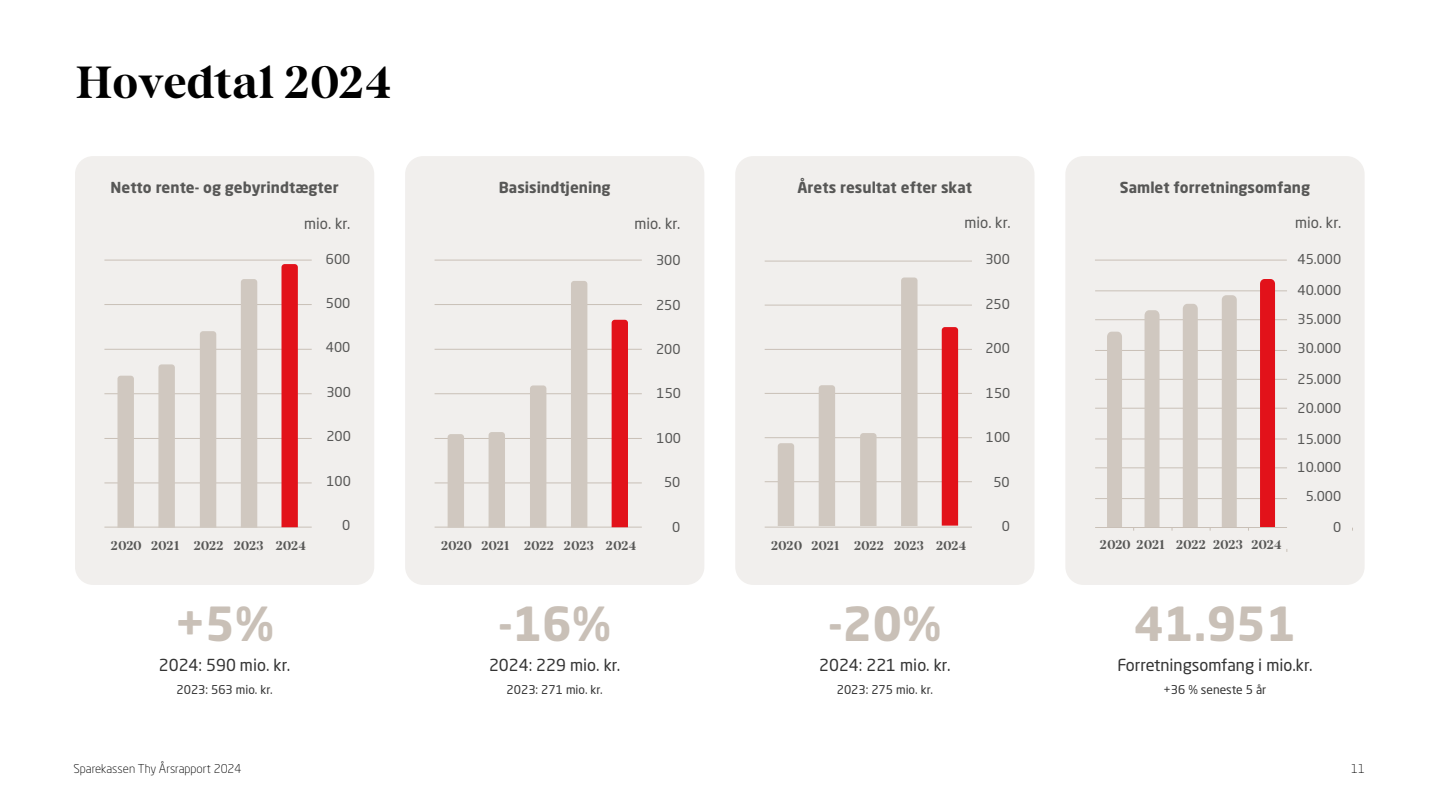
<style>
.page{position:relative;width:1440px;height:810px;background:#fff}
.page>*{position:absolute;margin:0;border:0;box-sizing:border-box;transform-origin:0 0}
.t1{font:700 46.42px "Neo Sans Std";color:#c9c0b7}
.t2{font:700 45px "Bastia";color:#000}
.t3{font:16.35px "Neo Sans Std";color:#333}
.t4{font:700 15px "Neo Sans Std";color:#575756}
.t5{font:15px "Neo Sans Std";color:#575756}
.t6{font:13.5px "Neo Sans Std";color:#575756}
.t7{font:700 12.75px "Bastia";color:#575756}
.t8{font:12px "Neo Sans Std";color:#333}
.t9{font:300 12px "Neo Sans Std";color:#000}
</style>
<div class="page">
<div style="left:75px;top:156px;width:299px;height:429px;background:#f1efed;border-radius:18px"></div>
<hr style="left:104px;top:527px;width:208px;height:1px;background:#c9c0b7">
<hr style="left:104px;top:483px;width:208px;height:1px;background:#c9c0b7">
<hr style="left:104px;top:438px;width:208px;height:1px;background:#c9c0b7">
<hr style="left:104px;top:394px;width:208px;height:1px;background:#c9c0b7">
<hr style="left:104px;top:349px;width:208px;height:1px;background:#c9c0b7">
<hr style="left:104px;top:304px;width:208px;height:1px;background:#c9c0b7">
<hr style="left:104px;top:260px;width:208px;height:1px;background:#c9c0b7">
<svg style="left:117px;top:279px;width:140px;height:249px"></svg>
<div style="left:282px;top:264px;width:16px;height:263px;background:#e2121a"></div>
<div style="left:405px;top:156px;width:299px;height:429px;background:#f1efed;border-radius:18px"></div>
<hr style="left:435px;top:527px;width:207px;height:1px;background:#c9c0b7">
<hr style="left:435px;top:483px;width:207px;height:1px;background:#c9c0b7">
<hr style="left:435px;top:438px;width:207px;height:1px;background:#c9c0b7">
<hr style="left:435px;top:394px;width:207px;height:1px;background:#c9c0b7">
<hr style="left:435px;top:349px;width:207px;height:1px;background:#c9c0b7">
<hr style="left:435px;top:304px;width:207px;height:1px;background:#c9c0b7">
<hr style="left:435px;top:260px;width:207px;height:1px;background:#c9c0b7">
<svg style="left:448px;top:281px;width:139px;height:247px"></svg>
<div style="left:612px;top:320px;width:16px;height:207px;background:#e2121a"></div>
<div style="left:735px;top:156px;width:299px;height:429px;background:#f1efed;border-radius:18px"></div>
<hr style="left:765px;top:527px;width:207px;height:1px;background:#c9c0b7">
<hr style="left:765px;top:482px;width:207px;height:1px;background:#c9c0b7">
<hr style="left:765px;top:437px;width:207px;height:1px;background:#c9c0b7">
<hr style="left:765px;top:393px;width:207px;height:1px;background:#c9c0b7">
<hr style="left:765px;top:349px;width:207px;height:1px;background:#c9c0b7">
<hr style="left:765px;top:305px;width:207px;height:1px;background:#c9c0b7">
<hr style="left:765px;top:261px;width:207px;height:1px;background:#c9c0b7">
<svg style="left:778px;top:278px;width:140px;height:248px"></svg>
<div style="left:942px;top:327px;width:16px;height:199px;background:#e2121a"></div>
<div style="left:1065px;top:156px;width:300px;height:429px;background:#f1efed;border-radius:18px"></div>
<hr style="left:1095px;top:498px;width:192px;height:1px;background:#c9c0b7">
<hr style="left:1095px;top:468px;width:192px;height:1px;background:#c9c0b7">
<hr style="left:1095px;top:439px;width:192px;height:1px;background:#c9c0b7">
<hr style="left:1095px;top:408px;width:192px;height:1px;background:#c9c0b7">
<hr style="left:1095px;top:379px;width:192px;height:1px;background:#c9c0b7">
<hr style="left:1095px;top:350px;width:192px;height:1px;background:#c9c0b7">
<hr style="left:1095px;top:320px;width:192px;height:1px;background:#c9c0b7">
<hr style="left:1095px;top:291px;width:192px;height:1px;background:#c9c0b7">
<hr style="left:1095px;top:260px;width:192px;height:1px;background:#c9c0b7">
<div style="left:1260px;top:279px;width:15px;height:248px;background:#e2121a"></div>
<div style="left:1222px;top:295px;width:15px;height:232px;background:#d0c8c0"></div>
<div style="left:1183px;top:304px;width:15px;height:223px;background:#d0c8c0"></div>
<svg style="left:1145px;top:310px;width:15px;height:217px;background:#d1c9c1"></svg>
<div style="left:1107px;top:332px;width:15px;height:195px;background:#d0c8c0"></div>
<hr style="left:1095px;top:527px;width:192px;height:1px;background:#c9c0b7">
<h2 class="t2" style="left:75px;top:52px;width:319px">Hovedtal 2024</h2>
<p class="t4" style="left:111px;top:178px;width:230px">Netto rente- og gebyrindtægter</p>
<p class="t5" style="left:304px;top:214px;width:48px">mio. kr.</p>
<p class="t4" style="left:499px;top:178px;width:113px">Basisindtjening</p>
<p class="t5" style="left:634px;top:214px;width:48px">mio. kr.</p>
<p class="t4" style="left:798px;top:178px;width:176px">Årets resultat efter skat</p>
<p class="t5" style="left:965px;top:213px;width:48px">mio. kr.</p>
<p class="t4" style="left:1120px;top:178px;width:192px">Samlet forretningsomfang</p>
<p class="t5" style="left:1295px;top:213px;width:48px">mio. kr.</p>
<p class="t6" style="left:326px;top:250px;width:26px">600</p>
<p class="t6" style="left:656px;top:252px;width:26px">300</p>
<p class="t6" style="left:985px;top:251px;width:26px">300</p>
<p class="t6" style="left:1298px;top:251px;width:45px">45.000</p>
<p class="t6" style="left:1298px;top:282px;width:45px">40.000</p>
<p class="t6" style="left:326px;top:295px;width:26px">500</p>
<p class="t6" style="left:656px;top:296px;width:26px">250</p>
<p class="t6" style="left:985px;top:296px;width:26px">250</p>
<p class="t6" style="left:1298px;top:311px;width:45px">35.000</p>
<p class="t6" style="left:326px;top:339px;width:26px">400</p>
<p class="t6" style="left:326px;top:384px;width:26px">300</p>
<p class="t6" style="left:326px;top:428px;width:26px">200</p>
<p class="t6" style="left:326px;top:473px;width:26px">100</p>
<p class="t6" style="left:342px;top:517px;width:10px">0</p>
<p class="t6" style="left:656px;top:341px;width:26px">200</p>
<p class="t6" style="left:657px;top:385px;width:26px">150</p>
<p class="t6" style="left:657px;top:430px;width:26px">100</p>
<p class="t6" style="left:664px;top:474px;width:18px">50</p>
<p class="t6" style="left:672px;top:519px;width:10px">0</p>
<p class="t6" style="left:985px;top:340px;width:26px">200</p>
<p class="t6" style="left:986px;top:384px;width:26px">150</p>
<p class="t6" style="left:986px;top:429px;width:26px">100</p>
<p class="t6" style="left:993px;top:473px;width:18px">50</p>
<p class="t6" style="left:1002px;top:518px;width:10px">0</p>
<p class="t6" style="left:1298px;top:340px;width:45px">30.000</p>
<p class="t6" style="left:1298px;top:370px;width:45px">25.000</p>
<p class="t6" style="left:1298px;top:400px;width:45px">20.000</p>
<p class="t6" style="left:1298px;top:430px;width:45px">15.000</p>
<p class="t6" style="left:1298px;top:459px;width:45px">10.000</p>
<p class="t6" style="left:1306px;top:488px;width:37px">5.000</p>
<p class="t6" style="left:1333px;top:518px;width:10px">0</p>
<p class="t7" style="left:111px;top:537px;width:197px">2020 2021 2022 2023 2024</p>
<p class="t7" style="left:441px;top:537px;width:197px">2020 2021 2022 2023 2024</p>
<p class="t7" style="left:771px;top:537px;width:197px">2020 2021 2022 2023 2024</p>
<p class="t7" style="left:1100px;top:537px;width:183px">2020 2021 2022 2023 2024</p>
<h1 class="t1" style="left:175px;top:594px;width:100px">+5%</h1>
<p class="t3" style="left:159px;top:655px;width:133px">2024: 590 mio. kr.</p>
<p class="t8" style="left:176px;top:682px;width:98px">2023: 563 mio. kr.</p>
<h1 class="t1" style="left:498px;top:594px;width:114px">-16%</h1>
<p class="t3" style="left:489px;top:655px;width:133px">2024: 229 mio. kr.</p>
<p class="t8" style="left:507px;top:682px;width:98px">2023: 271 mio. kr.</p>
<h1 class="t1" style="left:828px;top:594px;width:114px">-20%</h1>
<p class="t3" style="left:819px;top:655px;width:133px">2024: 221 mio. kr.</p>
<p class="t8" style="left:837px;top:682px;width:98px">2023: 275 mio. kr.</p>
<h1 class="t1" style="left:1134px;top:594px;width:164px">41.951</h1>
<p class="t3" style="left:1117px;top:655px;width:197px">Forretningsomfang i mio.kr.</p>
<p class="t8" style="left:1164px;top:682px;width:104px">+36 % seneste 5 år</p>
<p class="t9" style="left:74px;top:761px;width:170px">Sparekassen Thy Årsrapport 2024</p>
<p class="t9" style="left:1351px;top:761px;width:15px">11</p>
</div>
